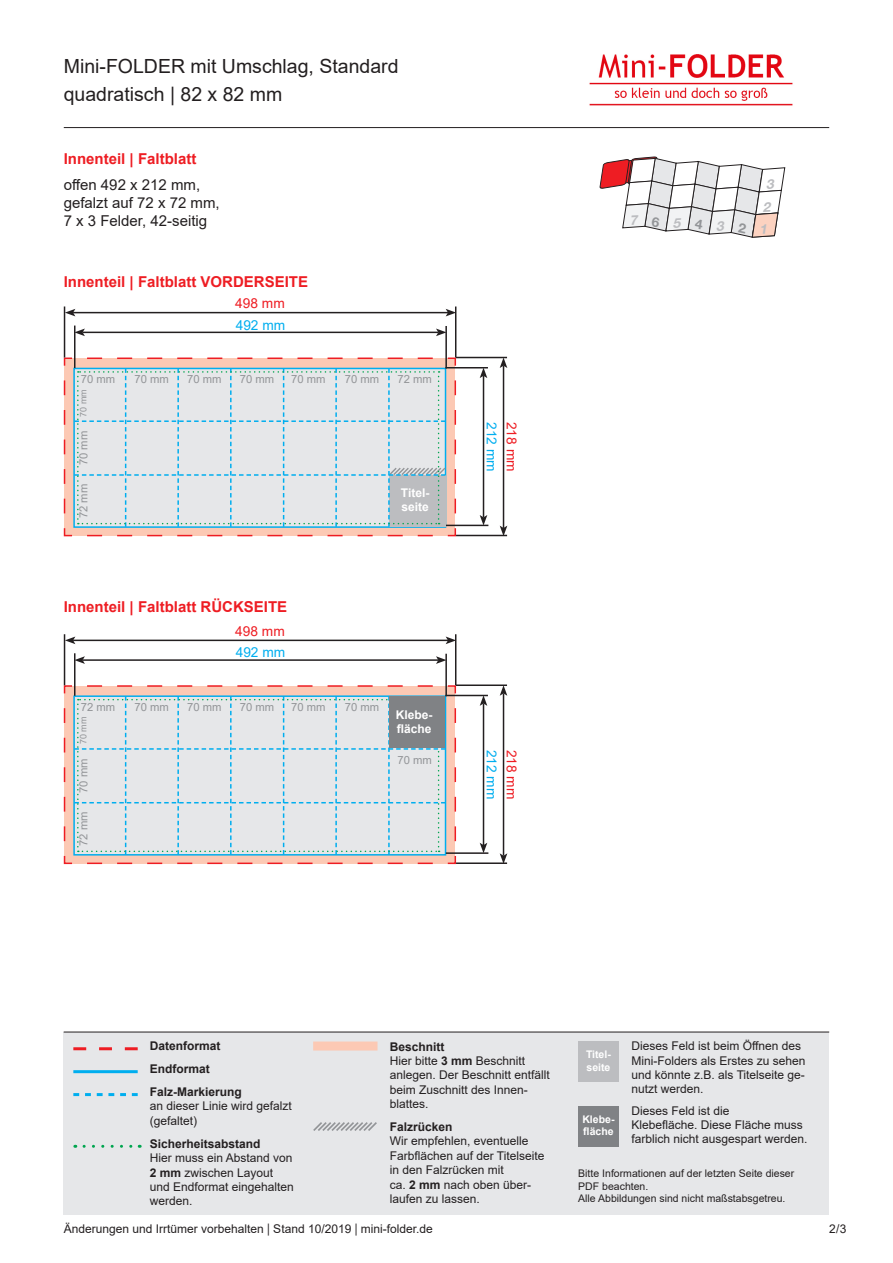
<style>
.page{position:relative;width:893px;height:1263px;background:#fff}
.page>*{position:absolute;margin:0;border:0;box-sizing:border-box;transform-origin:0 0}
.t1{font:19.5px/28.5px "Arial";color:#231f20}
.t2{font:700 15px "Arial";color:#ee1d23}
.t3{font:15px/18px "Arial";color:#231f20}
.t4{font:13.65px "Arial";color:#00aeef}
.t5{font:13.65px "Arial";color:#ee1d23}
.t6{font:12px/14.4px "Arial";color:#231f20}
.t7{font:700 12px/23px "Arial";color:#231f20}
.t8{font:700 12px/14.4px "Arial";color:#fff}
.t9{font:11.25px "Arial";color:#939598}
.t10{font:10.5px/12.6px "Arial";color:#231f20}
.t11{font:700 10.5px/12.6px "Arial";color:#fff}
.t12{font:9px "Arial";color:#939598}
.s1{font-weight:700}
.s2{font-family:"Dax"}
</style>
<div class="page">
<hr style="left:64px;top:127px;width:765px;height:1px;background:#231f20">
<img style="left:589px;top:54px;width:204px;height:52px">
<div style="left:64px;top:1032px;width:765px;height:182px;background:#e6e7e9"></div>
<svg style="left:73px;top:1047px;width:65px;height:3px"></svg>
<hr style="left:73px;top:1070px;width:65px;height:3px;background:#00aeef">
<svg style="left:73px;top:1093px;width:65px;height:3px"></svg>
<svg style="left:84px;top:1145px;width:56px;height:3px"></svg>
<div style="left:313px;top:1041px;width:64px;height:9px;background:#fcc9b4"></div>
<svg style="left:313px;top:1122px;width:64px;height:9px"></svg>
<hr style="left:64px;top:1032px;width:765px;height:1px;background:#231f20">
<svg style="left:63px;top:357px;width:394px;height:180px;background:#efbfb2"></svg>
<svg style="left:63px;top:684px;width:394px;height:181px;background:#e5c0b7"></svg>
<hr style="left:64px;top:306px;width:1px;height:51px;background:#231f20">
<hr style="left:64px;top:634px;width:1px;height:51px;background:#231f20">
<hr style="left:74px;top:326px;width:1px;height:42px;background:#231f20">
<hr style="left:74px;top:653px;width:1px;height:43px;background:#231f20">
<hr style="left:445px;top:326px;width:2px;height:42px;background:#231f20">
<hr style="left:445px;top:367px;width:43px;height:1px;background:#231f20">
<hr style="left:445px;top:654px;width:2px;height:42px;background:#231f20">
<hr style="left:445px;top:695px;width:43px;height:1px;background:#231f20">
<hr style="left:455px;top:306px;width:1px;height:52px;background:#231f20">
<hr style="left:456px;top:357px;width:51px;height:1px;background:#231f20">
<hr style="left:455px;top:634px;width:1px;height:51px;background:#231f20">
<hr style="left:456px;top:684px;width:51px;height:2px;background:#231f20">
<hr style="left:446px;top:525px;width:42px;height:1px;background:#231f20">
<hr style="left:446px;top:852px;width:42px;height:2px;background:#231f20">
<hr style="left:456px;top:535px;width:51px;height:1px;background:#231f20">
<hr style="left:456px;top:862px;width:51px;height:2px;background:#231f20">
<hr style="left:483px;top:376px;width:1px;height:141px;background:#231f20">
<svg style="left:480px;top:368px;width:7px;height:10px"></svg>
<svg style="left:480px;top:515px;width:7px;height:10px"></svg>
<hr style="left:483px;top:703px;width:1px;height:142px;background:#231f20">
<svg style="left:480px;top:696px;width:7px;height:10px"></svg>
<svg style="left:480px;top:843px;width:7px;height:10px"></svg>
<hr style="left:503px;top:366px;width:1px;height:162px;background:#231f20">
<svg style="left:500px;top:358px;width:7px;height:10px"></svg>
<svg style="left:500px;top:526px;width:7px;height:9px"></svg>
<hr style="left:503px;top:693px;width:1px;height:163px;background:#231f20">
<svg style="left:500px;top:686px;width:7px;height:10px"></svg>
<svg style="left:500px;top:853px;width:7px;height:10px"></svg>
<hr style="left:83px;top:332px;width:355px;height:1px;background:#231f20">
<svg style="left:75px;top:328px;width:10px;height:8px"></svg>
<svg style="left:436px;top:328px;width:10px;height:8px"></svg>
<hr style="left:83px;top:659px;width:355px;height:2px;background:#231f20">
<svg style="left:75px;top:656px;width:10px;height:8px"></svg>
<svg style="left:436px;top:656px;width:10px;height:8px"></svg>
<hr style="left:73px;top:312px;width:375px;height:1px;background:#231f20">
<svg style="left:65px;top:309px;width:10px;height:7px"></svg>
<svg style="left:446px;top:309px;width:9px;height:7px"></svg>
<hr style="left:73px;top:640px;width:375px;height:1px;background:#231f20">
<svg style="left:65px;top:636px;width:10px;height:8px"></svg>
<svg style="left:446px;top:636px;width:9px;height:8px"></svg>
<svg style="left:74px;top:368px;width:373px;height:159px;background:#d8e1e5"></svg>
<svg style="left:74px;top:696px;width:371px;height:158px;background:#dce4e8"></svg>
<div style="left:578px;top:1041px;width:41px;height:41px;background:#bcbdc0"></div>
<div style="left:578px;top:1106px;width:41px;height:40px;background:#808285"></div>
<div style="left:389px;top:697px;width:56px;height:51px;background:#808285"></div>
<svg style="left:599px;top:156px;width:186px;height:81px"></svg>
<h1 class="t1" style="left:64px;top:51px;width:336px">Mini-FOLDER mit Umschlag, Standard quadratisch | 82 x 82 mm</h1>
<p class="t2" style="left:64px;top:148px;width:134px">Innenteil | Faltblatt</p>
<p class="t3" style="left:64px;top:176px;width:157px">offen 492 x 212 mm, gefalzt auf 72 x 72 mm,<br>7 x 3 Felder, 42-seitig</p>
<p class="t2" style="left:64px;top:271px;width:246px">Innenteil | Faltblatt VORDERSEITE</p>
<p class="t5" style="left:235px;top:294px;width:51px">498 mm</p>
<p class="t9" style="left:81px;top:372px;width:36px">70 mm</p>
<p class="t12" style="left:77px;top:417px;width:29px;rotate:-90deg">70 mm</p>
<p class="t9" style="left:76px;top:465px;width:36px;rotate:-90deg">70 mm</p>
<p class="t9" style="left:76px;top:518px;width:36px;rotate:-90deg">72 mm</p>
<p class="t9" style="left:135px;top:372px;width:36px">70 mm</p>
<p class="t4" style="left:236px;top:315px;width:51px">492 mm</p>
<p class="t9" style="left:187px;top:372px;width:36px">70 mm</p>
<p class="t9" style="left:240px;top:372px;width:36px">70 mm</p>
<p class="t9" style="left:291px;top:372px;width:36px">70 mm</p>
<p class="t9" style="left:345px;top:372px;width:36px">70 mm</p>
<p class="t9" style="left:398px;top:372px;width:36px">72 mm</p>
<p class="t8" style="left:401px;top:485px;width:30px">Titel&shy;seite</p>
<p class="t2" style="left:64px;top:596px;width:225px">Innenteil | Faltblatt RÜCKSEITE</p>
<p class="t5" style="left:235px;top:622px;width:51px">498 mm</p>
<p class="t9" style="left:81px;top:699px;width:36px">72 mm</p>
<p class="t12" style="left:77px;top:744px;width:29px;rotate:-90deg">70 mm</p>
<p class="t9" style="left:76px;top:793px;width:36px;rotate:-90deg">70 mm</p>
<p class="t9" style="left:76px;top:846px;width:36px;rotate:-90deg">72 mm</p>
<p class="t9" style="left:135px;top:699px;width:36px">70 mm</p>
<p class="t4" style="left:236px;top:643px;width:51px">492 mm</p>
<p class="t9" style="left:187px;top:699px;width:36px">70 mm</p>
<p class="t9" style="left:240px;top:699px;width:36px">70 mm</p>
<p class="t9" style="left:291px;top:699px;width:36px">70 mm</p>
<p class="t9" style="left:345px;top:699px;width:36px">70 mm</p>
<p class="t8" style="left:396px;top:707px;width:38px">Klebe&shy;fläche</p>
<p class="t9" style="left:398px;top:752px;width:36px">70 mm</p>
<p class="t4" style="left:501px;top:422px;width:51px;rotate:90deg">212 mm</p>
<p class="t5" style="left:521px;top:422px;width:51px;rotate:90deg">218 mm</p>
<p class="t4" style="left:501px;top:750px;width:51px;rotate:90deg">212 mm</p>
<p class="t5" style="left:521px;top:749px;width:51px;rotate:90deg">218 mm</p>
<p class="t7" style="left:150px;top:1035px;width:94px">Datenformat<br>Endformat<br>Falz-Markierung</p>
<p class="t6" style="left:150px;top:1099px;width:144px">an dieser Linie wird gefalzt (gefaltet)</p>
<p class="t7" style="left:150px;top:1132px;width:112px">Sicherheitsabstand</p>
<p class="t6" style="left:150px;top:1151px;width:146px">Hier muss ein Abstand von<br><span class="s1">2 mm</span> zwischen Layout und Endformat eingehalten werden.</p>
<p class="t6" style="left:390px;top:1039px;width:162px"><span class="s1">Beschnitt<br></span>Hier bitte <span class="s1">3 mm</span> Beschnitt anlegen. Der Beschnitt entfällt beim Zuschnitt des Innen&shy;blattes.</p>
<p class="t7" style="left:390px;top:1115px;width:64px">Falzrücken</p>
<p class="t6" style="left:390px;top:1134px;width:156px">Wir empfehlen, eventuelle<br>Farbflächen auf der Titelseite in den Falzrücken mit<br>ca. <span class="s1">2 mm</span> nach oben über&shy;laufen zu lassen.</p>
<p class="t11" style="left:586px;top:1048px;width:26px">Titel&shy;seite</p>
<p class="t11" style="left:582px;top:1113px;width:34px">Klebe&shy;fläche</p>
<p class="t6" style="left:631px;top:1039px;width:176px">Dieses Feld ist beim Öffnen des<br>Mini-Folders als Erstes zu sehen und könnte z.B. als Titelseite ge&shy;nutzt werden.</p>
<p class="t6" style="left:631px;top:1103px;width:178px">Dieses Feld ist die<br>Klebefläche. Diese Fläche muss farblich nicht ausgespart werden.</p>
<p class="t10" style="left:578px;top:1167px;width:217px">Bitte Informationen auf der letzten Seite dieser<br>PDF beachten.<br>Alle Abbildungen sind nicht maßstabsgetreu.</p>
<p class="t6" style="left:64px;top:1222px;width:371px">Änderungen und Irrtümer vorbehalten <span class="s2">|</span> Stand 10/2019 <span class="s2">|</span> mini-folder.de</p>
<p class="t6" style="left:829px;top:1222px;width:19px">2/3</p>
</div>
